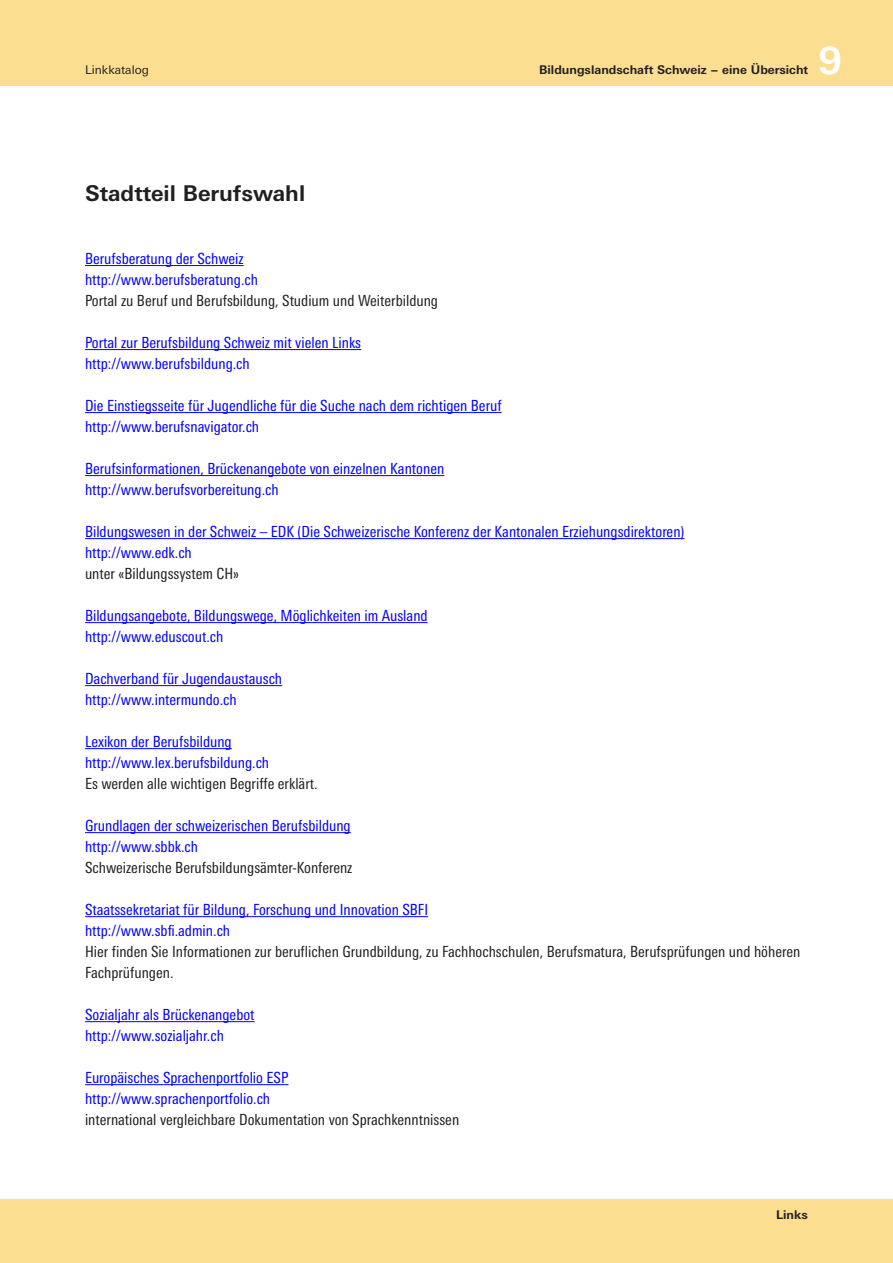
<style>
.page{position:relative;width:893px;height:1263px;background:#fff}
.page>*{position:absolute;margin:0;border:0;box-sizing:border-box;transform-origin:0 0}
.t1{font:700 37.5px "LT Univers Basic";color:#fff}
.t2{font:700 21.75px "LT Univers Basic";color:#231f20}
.t3{font:condensed 15.3px/21px "LT Univers";color:#00f}
.t4{font:condensed 15.3px/21px "LT Univers";color:#231f20}
.t5{font:700 12px "LT Univers Basic";color:#231f20}
.t6{font:12px "LT Univers Basic";color:#231f20}
</style>
<div class="page">
<div style="left:0;top:1199px;width:893px;height:64px;background:#fbde90"></div>
<div style="left:0;top:0;width:893px;height:85px;background:#fbde90"></div>
<hr style="left:85px;top:265px;width:159px;height:1px;background:#00f">
<hr style="left:85px;top:349px;width:276px;height:1px;background:#00f">
<hr style="left:85px;top:412px;width:417px;height:1px;background:#00f">
<hr style="left:85px;top:475px;width:359px;height:1px;background:#00f">
<hr style="left:85px;top:538px;width:599px;height:1px;background:#00f">
<hr style="left:85px;top:622px;width:343px;height:1px;background:#00f">
<hr style="left:85px;top:685px;width:197px;height:1px;background:#00f">
<hr style="left:85px;top:748px;width:147px;height:1px;background:#00f">
<hr style="left:85px;top:832px;width:266px;height:1px;background:#00f">
<hr style="left:85px;top:916px;width:343px;height:1px;background:#00f">
<hr style="left:85px;top:1021px;width:170px;height:1px;background:#00f">
<hr style="left:85px;top:1084px;width:203px;height:1px;background:#00f">
<p class="t6" style="left:85px;top:63px;width:65px">Linkkatalog</p>
<p class="t5" style="left:539px;top:63px;width:271px">Bildungslandschaft Schweiz − eine Übersicht</p>
<h1 class="t1" style="left:819px;top:38px;width:25px">9</h1>
<h2 class="t2" style="left:85px;top:180px;width:222px">Stadtteil Berufswahl</h2>
<p class="t3" style="left:85px;top:248px;width:174px">Berufsberatung der Schweiz http://www.berufsberatung.ch</p>
<p class="t4" style="left:85px;top:290px;width:354px">Portal zu Beruf und Berufsbildung, Studium und Weiterbildung</p>
<p class="t3" style="left:85px;top:332px;width:278px">Portal zur Berufsbildung Schweiz mit vielen Links http://www.berufsbildung.ch</p>
<p class="t3" style="left:85px;top:395px;width:418px">Die Einstiegsseite für Jugendliche für die Suche nach dem richtigen Beruf http://www.berufsnavigator.ch</p>
<p class="t3" style="left:85px;top:458px;width:361px">Berufsinformationen, Brückenangebote von einzelnen Kantonen http://www.berufsvorbereitung.ch</p>
<p class="t3" style="left:85px;top:521px;width:601px">Bildungswesen in der Schweiz – EDK (Die Schweizerische Konferenz der Kantonalen Erziehungsdirektoren) http://www.edk.ch</p>
<p class="t4" style="left:85px;top:563px;width:156px">unter «Bildungssystem CH»</p>
<p class="t3" style="left:85px;top:605px;width:344px">Bildungsangebote, Bildungswege, Möglichkeiten im Ausland http://www.eduscout.ch</p>
<p class="t3" style="left:85px;top:668px;width:199px">Dachverband für Jugendaustausch http://www.intermundo.ch</p>
<p class="t3" style="left:85px;top:731px;width:186px">Lexikon der Berufsbildung http://www.lex.berufsbildung.ch</p>
<p class="t4" style="left:85px;top:773px;width:234px">Es werden alle wichtigen Begriffe erklärt.</p>
<p class="t3" style="left:85px;top:815px;width:267px">Grundlagen der schweizerischen Berufsbildung http://www.sbbk.ch</p>
<p class="t4" style="left:85px;top:857px;width:269px">Schweizerische Berufsbildungsämter-Konferenz</p>
<p class="t3" style="left:85px;top:899px;width:345px">Staatssekretariat für Bildung, Forschung und Innovation SBFI http://www.sbfi.admin.ch</p>
<p class="t4" style="left:85px;top:941px;width:717px">Hier finden Sie Informationen zur beruflichen Grundbildung, zu Fachhochschulen, Berufsmatura, Berufsprüfungen und höheren<br>Fachprüfungen.</p>
<p class="t3" style="left:85px;top:1004px;width:171px">Sozialjahr als Brückenangebot http://www.sozialjahr.ch</p>
<p class="t3" style="left:85px;top:1067px;width:205px">Europäisches Sprachenportfolio ESP http://www.sprachenportfolio.ch</p>
<p class="t4" style="left:85px;top:1109px;width:376px">international vergleichbare Dokumentation von Sprachkenntnissen</p>
<p class="t5" style="left:776px;top:1207px;width:33px">Links</p>
</div>
